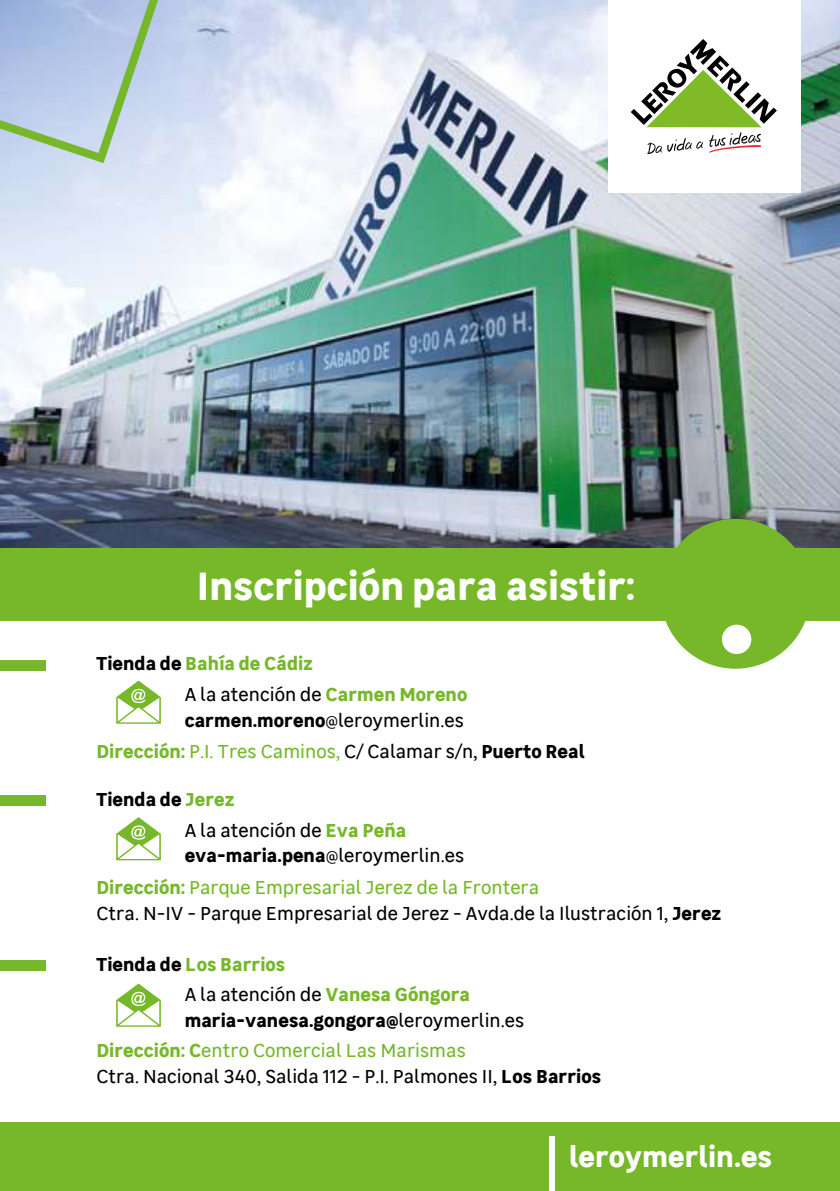
<style>
.page{position:relative;width:840px;height:1191px;background:#fff}
.page>*{position:absolute;margin:0;border:0;box-sizing:border-box;transform-origin:0 0}
.t1{font:700 39.8px "Leroy Merlin Sans";color:#fff}
.t2{font:700 29.6px "Leroy Merlin Sans";color:#fff}
.t3{font:19px/25.6px "Leroy Merlin Sans";color:#000}
.t4{font:700 19px/30.8px "Leroy Merlin Sans";color:#76b82a}
.t5{font:700 19px "Leroy Merlin Sans";color:#000}
.s1{color:#000}
.s2{font-weight:400;color:#000}
.s3{font-weight:700}
.s4{font-weight:700;color:#76b82a}
.s5{color:#76b82a}
.s6{font-weight:400}
</style>
<div class="page">
<img style="left:0;top:0;width:839px;height:548px">
<div style="left:660px;top:519px;width:150px;height:149px;background:#76b82a;border-radius:50%"></div>
<div style="left:721px;top:624px;width:30px;height:30px;background:#fff;border-radius:50%"></div>
<div style="left:0;top:548px;width:839px;height:72px;background:#76b82a"></div>
<div style="left:0;top:1122px;width:839px;height:69px;background:#76b82a"></div>
<div style="left:549px;top:1136px;width:5px;height:55px;background:#fff"></div>
<svg style="left:0;top:0;width:217px;height:168px;background:#bbcde0"></svg>
<div style="left:0;top:660px;width:45px;height:10px;background:#76b82a"></div>
<div style="left:0;top:795px;width:45px;height:10px;background:#76b82a"></div>
<div style="left:0;top:960px;width:45px;height:10px;background:#76b82a"></div>
<svg style="left:116px;top:680px;width:45px;height:43px"></svg>
<svg style="left:116px;top:817px;width:45px;height:43px"></svg>
<svg style="left:116px;top:983px;width:45px;height:43px"></svg>
<div style="left:607px;top:0;width:193px;height:193px;background:#fff"></div>
<svg style="left:630px;top:39px;width:146px;height:115px"></svg>
<h1 class="t1" style="left:197px;top:552px;width:439px">Inscripción para asistir:</h1>
<p class="t4" style="left:185px;top:646px;width:284px;text-indent:-89px"><span class="s1">Tienda de</span> Bahía de Cádiz<br><span class="s2">A la atención de</span> Carmen Moreno</p>
<p class="t3" style="left:96px;top:702px;width:489px;line-height:31.2px;text-indent:88px"><span class="s3">carmen.moreno</span>@leroymerlin.es<br><span class="s4">Dirección:</span> <span class="s5">P.I. Tres Caminos,</span> C/ Calamar s/n, <span class="s3">Puerto Real</span></p>
<p class="t3" style="left:185px;top:782px;width:223px;line-height:30.8px;text-indent:-89px"><span class="s3">Tienda de</span> <span class="s4">Jerez<br></span>A la atención de <span class="s4">Eva Peña</span></p>
<p class="t3" style="left:185px;top:841px;width:281px"><span class="s3">eva-maria.pena</span>@leroymerlin.es</p>
<p class="t3" style="left:96px;top:873px;width:626px"><span class="s4">Dirección:</span> <span class="s5">Parque Empresarial Jerez de la Frontera<br></span>Ctra. N-IV - Parque Empresarial de Jerez - Avda.de la Ilustración 1, <span class="s3">Jerez</span></p>
<p class="t4" style="left:185px;top:946px;width:287px;text-indent:-89px"><span class="s1">Tienda de</span> Los Barrios<br><span class="s2">A la atención de</span> Vanesa Góngora</p>
<p class="t5" style="left:185px;top:1004px;width:341px">maria-vanesa.gongora@<span class="s6">leroymerlin.es</span></p>
<p class="t3" style="left:96px;top:1036px;width:506px"><span class="s4">Dirección: C</span><span class="s5">entro Comercial Las Marismas<br></span>Ctra. Nacional 340, Salida 112 - P.I. Palmones II, <span class="s3">Los Barrios</span></p>
<h2 class="t2" style="left:568px;top:1131px;width:205px">leroymerlin.es</h2>
</div>
